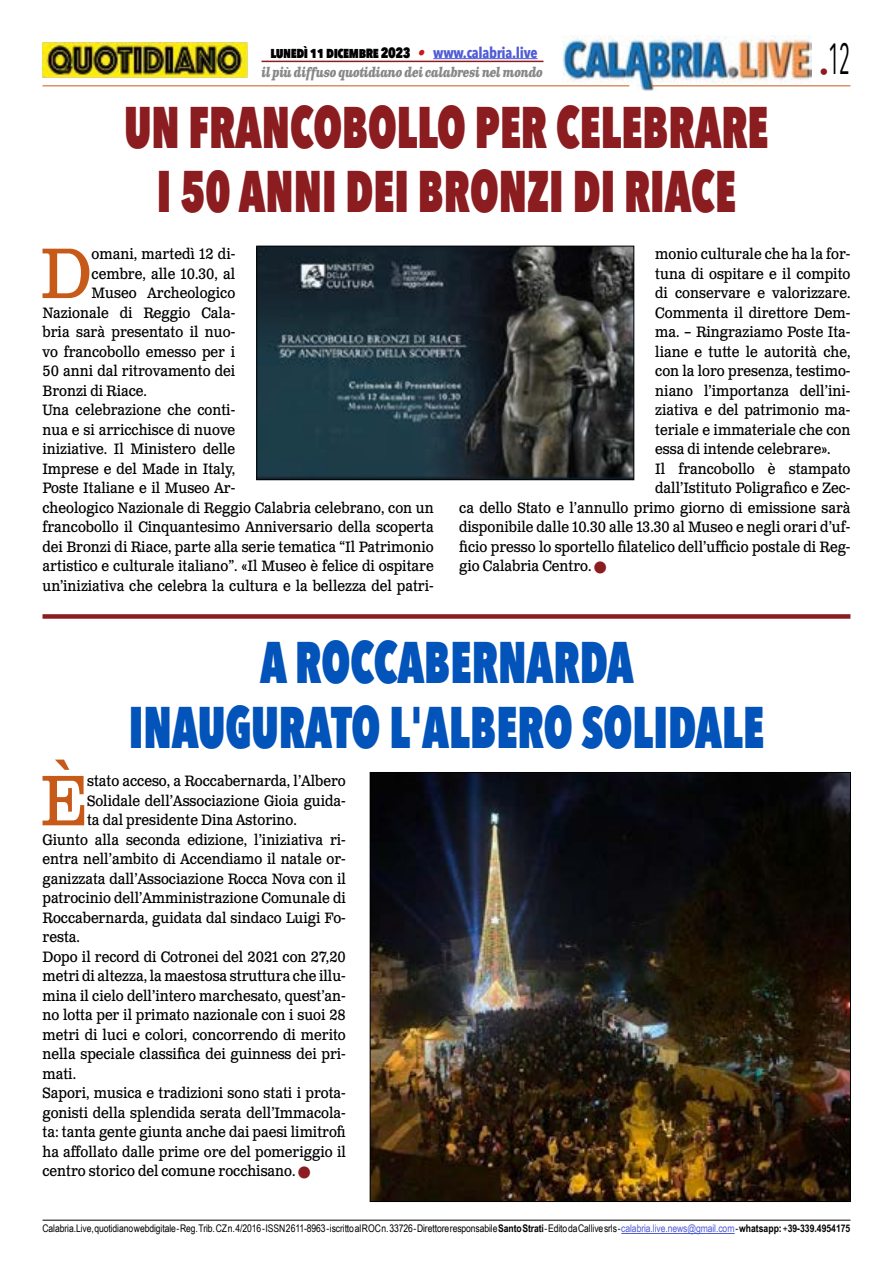
<style>
.page{position:relative;width:893px;height:1263px;background:#fff}
.page>*{position:absolute;margin:0;border:0;box-sizing:border-box;transform-origin:0 0}
.t1{font:71.25px "Clarendon Text Pro";color:#c85a19;scale:.9 1}
.t2{font:800 58.5px/64.5px "Avenir Next Condensed";color:#8b1c1f;text-align:center;scale:.77 1}
.t3{font:800 58.5px/64.5px "Avenir Next Condensed";color:#0253ba;text-align:center;scale:.77 1}
.t4{font:43.5px "Avenir Next Condensed";color:#000;scale:.55 1}
.t5{font:15px "Clarendon Text Pro";color:#000;scale:.9 1}
.t6{font:800 15px "Avenir Next Condensed";letter-spacing:-.03em;color:#000;scale:.92 1}
.t7{font:italic 700 13.5px "Clarendon Text Pro";letter-spacing:-.05em;color:#878787;scale:.79 1}
.t8{font:10.5px "Arial Narrow";letter-spacing:-.01em;color:#000}
.s1{font-family:"Clarendon Text Pro";font-weight:700;font-style:italic;color:#ca181a}
.s2{font-weight:700;color:#4f5cd6}
.s3{color:#8b1c1f}
.s4{font-weight:700}
.s5{color:#4f5cd6}
</style>
<div class="page">
<img style="left:563px;top:36px;width:248px;height:54px">
<hr style="left:43px;top:85px;width:586px;height:1px;background:#c85a19">
<hr style="left:651px;top:85px;width:199px;height:1px;background:#c85a19">
<hr style="left:433px;top:58px;width:105px;height:1px;background:#4f5cd6">
<hr style="left:261px;top:61px;width:282px;height:1px;background:#8b1c1f">
<img style="left:43px;top:43px;width:204px;height:34px">
<img style="left:259px;top:248px;width:373px;height:230px">
<div style="left:257px;top:246px;width:377px;height:234px;border:1px solid #000"></div>
<div style="left:43px;top:614px;width:807px;height:5px;background:#8b1c1f"></div>
<img style="left:372px;top:774px;width:477px;height:426px">
<hr style="left:43px;top:1220px;width:807px;height:1px;background:#000">
<hr style="left:621px;top:1233px;width:114px;height:1px;background:#4f5cd6">
<p class="t6" style="left:270px;top:43px;width:292px">lunedì 11 dicembre 2023 <span class="s1">•</span> <span class="s2">www.calabria.live</span></p>
<p class="t7" style="left:261px;top:64px;width:358px">il più diffuso quotidiano dei calabresi nel mondo</p>
<h2 class="t2" style="left:125px;top:94px;width:838px">UN FRANCOBOLLO PER CELEBRARE<br>I 50 ANNI DEI BRONZI DI RIACE</h2>
<h3 class="t4" style="left:820px;top:21px;width:58px"><sub>•</sub>12</h3>
<h1 class="t1" style="left:40px;top:230px;width:59px">D</h1>
<p class="t5" style="left:92px;top:245px;width:161px">omani, martedì 12 di-</p>
<p class="t5" style="left:92px;top:264px;width:161px">cembre, alle 10.30, al</p>
<p class="t5" style="left:92px;top:284px;width:161px">Museo Archeologico</p>
<p class="t5" style="left:43px;top:303px;width:216px">Nazionale di Reggio Cala-</p>
<p class="t5" style="left:43px;top:323px;width:216px">bria sarà presentato il nuo-</p>
<p class="t5" style="left:43px;top:342px;width:216px">vo francobollo emesso per i</p>
<p class="t5" style="left:43px;top:362px;width:216px">50 anni dal ritrovamento dei</p>
<p class="t5" style="left:43px;top:381px;width:118px">Bronzi di Riace.</p>
<p class="t5" style="left:43px;top:401px;width:216px">Una celebrazione che conti-</p>
<p class="t5" style="left:43px;top:420px;width:216px">nua e si arricchisce di nuove</p>
<p class="t5" style="left:43px;top:440px;width:216px">iniziative. Il Ministero delle</p>
<p class="t5" style="left:43px;top:459px;width:216px">Imprese e del Made in Italy,</p>
<p class="t5" style="left:43px;top:479px;width:216px">Poste Italiane e il Museo Ar-</p>
<p class="t5" style="left:43px;top:498px;width:436px">cheologico Nazionale di Reggio Calabria celebrano, con un</p>
<p class="t5" style="left:43px;top:518px;width:436px">francobollo il Cinquantesimo Anniversario della scoperta</p>
<p class="t5" style="left:43px;top:537px;width:436px">dei Bronzi di Riace, parte alla serie tematica “Il Patrimonio</p>
<p class="t5" style="left:43px;top:557px;width:436px">artistico e culturale italiano”. «Il Museo è felice di ospitare</p>
<p class="t5" style="left:43px;top:576px;width:436px">un’iniziativa che celebra la cultura e la bellezza del patri-</p>
<p class="t5" style="left:655px;top:245px;width:218px">monio culturale che ha la for-</p>
<p class="t5" style="left:655px;top:264px;width:218px">tuna di ospitare e il compito</p>
<p class="t5" style="left:655px;top:284px;width:218px">di conservare e valorizzare.</p>
<p class="t5" style="left:655px;top:303px;width:218px">Commenta il direttore Dem-</p>
<p class="t5" style="left:655px;top:323px;width:218px">ma. – Ringraziamo Poste Ita-</p>
<p class="t5" style="left:655px;top:342px;width:218px">liane e tutte le autorità che,</p>
<p class="t5" style="left:655px;top:362px;width:218px">con la loro presenza, testimo-</p>
<p class="t5" style="left:655px;top:381px;width:218px">niano l’importanza dell’ini-</p>
<p class="t5" style="left:655px;top:401px;width:218px">ziativa e del patrimonio ma-</p>
<p class="t5" style="left:655px;top:420px;width:218px">teriale e immateriale che con</p>
<p class="t5" style="left:655px;top:440px;width:196px">essa di intende celebrare».</p>
<p class="t5" style="left:655px;top:459px;width:218px">Il francobollo è stampato</p>
<p class="t5" style="left:655px;top:479px;width:218px">dall’Istituto Poligrafico e Zec-</p>
<p class="t5" style="left:459px;top:498px;width:436px">ca dello Stato e l’annullo primo giorno di emissione sarà</p>
<p class="t5" style="left:459px;top:518px;width:436px">disponibile dalle 10.30 alle 13.30 al Museo e negli orari d’uf-</p>
<p class="t5" style="left:459px;top:537px;width:436px">ficio presso lo sportello filatelico dell’ufficio postale di Reg-</p>
<p class="t5" style="left:459px;top:557px;width:165px">gio Calabria Centro. <span class="s3">■</span></p>
<h2 class="t3" style="left:129px;top:630px;width:827px">A ROCCABERNARDA<br>INAUGURATO L'ALBERO SOLIDALE</h2>
<h1 class="t1" style="left:40px;top:757px;width:54px">È</h1>
<p class="t5" style="left:87px;top:772px;width:289px">stato acceso, a Roccabernarda, l’Albero</p>
<p class="t5" style="left:87px;top:791px;width:289px">Solidale dell’Associazione Gioia guida-</p>
<p class="t5" style="left:87px;top:811px;width:235px">ta dal presidente Dina Astorino.</p>
<p class="t5" style="left:43px;top:830px;width:339px">Giunto alla seconda edizione, l’iniziativa ri-</p>
<p class="t5" style="left:43px;top:850px;width:339px">entra nell’ambito di Accendiamo il natale or-</p>
<p class="t5" style="left:43px;top:869px;width:338px">ganizzata dall’Associazione Rocca Nova con il</p>
<p class="t5" style="left:43px;top:889px;width:339px">patrocinio dell’Amministrazione Comunale di</p>
<p class="t5" style="left:43px;top:908px;width:339px">Roccabernarda, guidata dal sindaco Luigi Fo-</p>
<p class="t5" style="left:43px;top:928px;width:43px">resta.</p>
<p class="t5" style="left:43px;top:947px;width:339px">Dopo il record di Cotronei del 2021 con 27,20</p>
<p class="t5" style="left:43px;top:967px;width:338px">metri di altezza, la maestosa struttura che illu-</p>
<p class="t5" style="left:43px;top:986px;width:338px">mina il cielo dell’intero marchesato, quest’an-</p>
<p class="t5" style="left:43px;top:1006px;width:339px">no lotta per il primato nazionale con i suoi 28</p>
<p class="t5" style="left:43px;top:1025px;width:338px">metri di luci e colori, concorrendo di merito</p>
<p class="t5" style="left:43px;top:1045px;width:339px">nella speciale classifica dei guinness dei pri-</p>
<p class="t5" style="left:43px;top:1064px;width:39px">mati.</p>
<p class="t5" style="left:43px;top:1084px;width:339px">Sapori, musica e tradizioni sono stati i prota-</p>
<p class="t5" style="left:43px;top:1103px;width:339px">gonisti della splendida serata dell’Immacola-</p>
<p class="t5" style="left:43px;top:1123px;width:338px">ta: tanta gente giunta anche dai paesi limitrofi</p>
<p class="t5" style="left:43px;top:1142px;width:339px">ha affollato dalle prime ore del pomeriggio il</p>
<p class="t5" style="left:43px;top:1162px;width:299px">centro storico del comune rocchisano. <span class="s3">■</span></p>
<p class="t8" style="left:43px;top:1221px;width:809px">Calabria.Live, quotidiano webdigitale - Reg. Trib. CZ n. 4/2016 - ISSN 2611-8963 - iscritto al ROC n. 33726 - Direttore responsabile <span class="s4">Santo Strati</span> - Edito da Callive srls - <span class="s5">calabria.live.news@gmail.com</span> - <span class="s4">whatsapp:</span> +<span class="s4">39-339.4954175</span></p>
</div>
